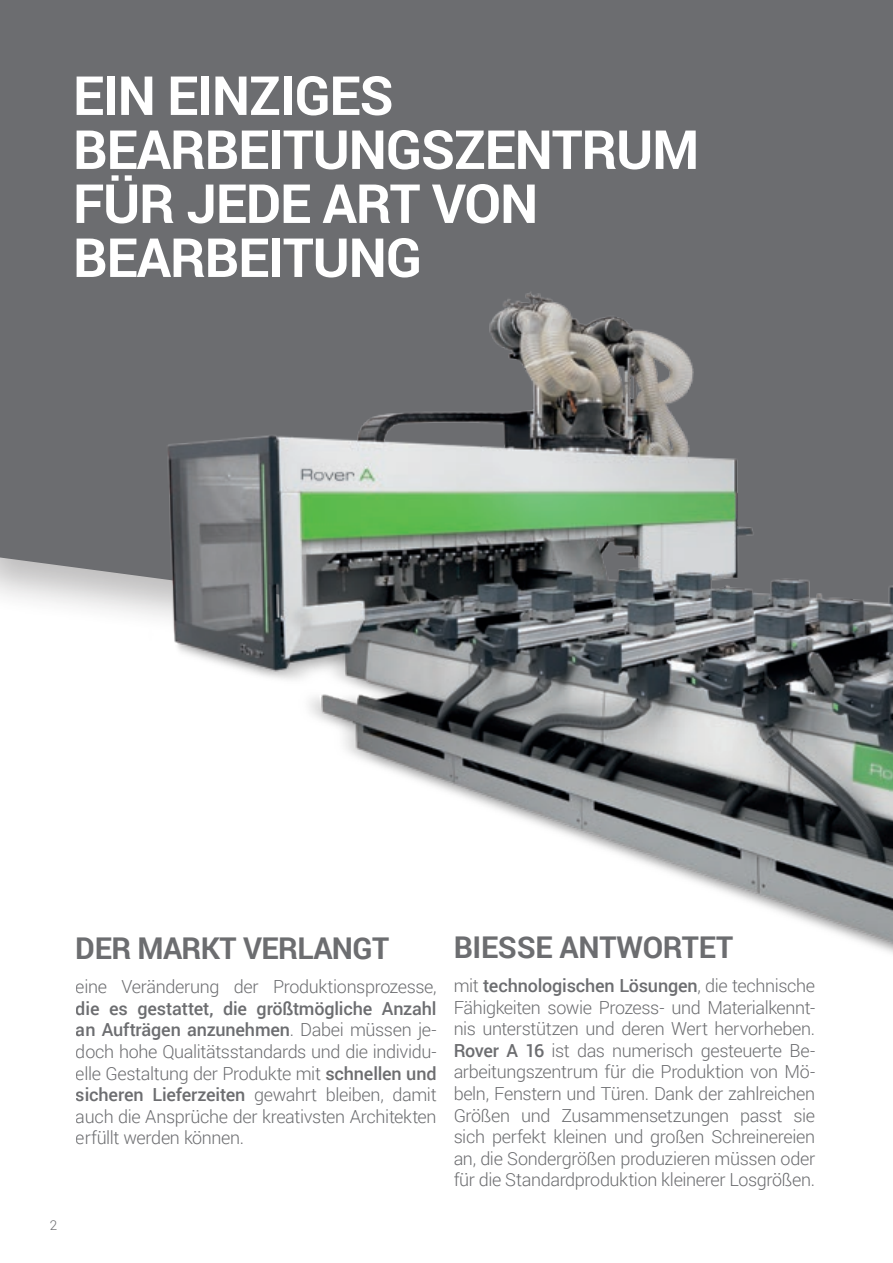
<style>
.page{position:relative;width:893px;height:1263px;background:#fff}
.page>*{position:absolute;margin:0;border:0;box-sizing:border-box;transform-origin:0 0}
.t1{font:700 54px/54px "Roboto";letter-spacing:-.02em;color:#fff}
.t2{font:700 30px "Roboto";letter-spacing:-.015em;color:#6c6d70}
.t3{font:300 18px/21.6px "Roboto";letter-spacing:-.02em;color:#6c6d70;text-align:justify}
.t4{font:300 13.5px "Roboto";color:#6c6d70}
.s1{font-weight:500}
</style>
<div class="page">
<div style="left:0;top:0;width:893px;height:608px;background:#6c6d70"></div>
<img style="left:99px;top:285px;width:794px;height:669px">
<p class="t1" style="left:73px;top:67px;width:628px">EIN EINZIGES<br>BEARBEITUNGSZENTRUM<br>FÜR JEDE ART VON<br>BEARBEITUNG</p>
<p class="t4" style="left:50px;top:1215px;width:9px">2</p>
<h2 class="t2" style="left:76px;top:927px;width:315px">DER MARKT VERLANGT</h2>
<p class="t3" style="left:76px;top:975px;width:362px">eine Veränderung der Produktionsprozesse,</p>
<p class="t3" style="left:76px;top:997px;width:362px"><span class="s1">die es gestattet, die größtmögliche Anzahl an Aufträgen anzunehmen</span>. Dabei müssen je&shy;doch hohe Qualitätsstandards und die individu&shy;elle Gestaltung der Produkte mit <span class="s1">schnellen und sicheren Lieferzeiten</span> gewahrt bleiben, damit auch die Ansprüche der kreativsten Architekten erfüllt werden können.</p>
<h2 class="t2" style="left:454px;top:926px;width:281px">BIESSE ANTWORTET</h2>
<p class="t3" style="left:454px;top:974px;width:363px">mit <span class="s1">technologischen Lösungen</span>, die technische Fähigkeiten sowie Prozess- und Materialkennt&shy;nis unterstützen und deren Wert hervorheben.<br><span class="s1">Rover A 16</span> ist das numerisch gesteuerte Be&shy;arbeitungszentrum für die Produktion von Mö&shy;beln, Fenstern und Türen. Dank der zahlreichen Größen und Zusammensetzungen passt sie sich perfekt kleinen und großen Schreinereien an, die Sondergrößen produzieren müssen oder für die Standardproduktion kleinerer Losgrößen.</p>
</div>
